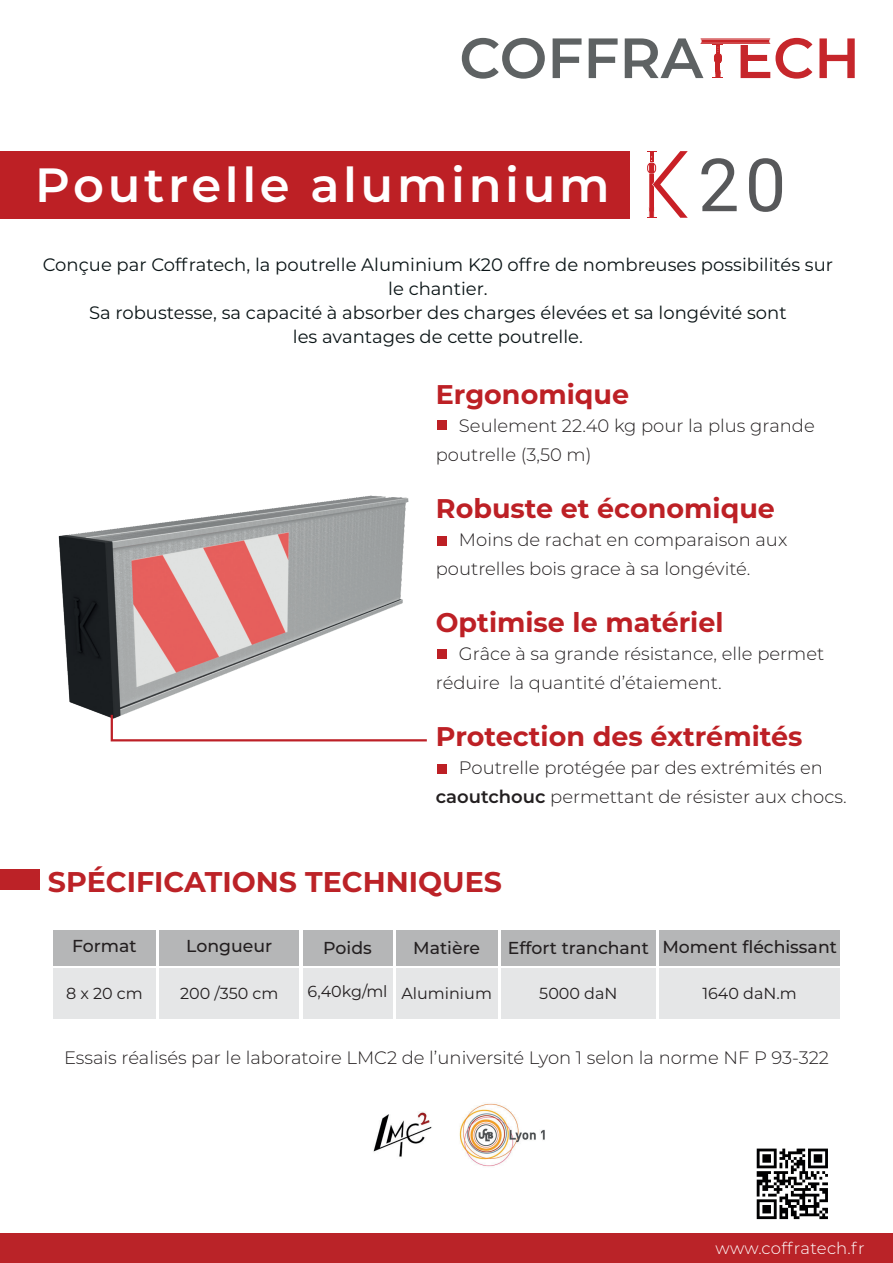
<style>
.page{position:relative;width:893px;height:1263px;background:#fff}
.page>*{position:absolute;margin:0;border:0;box-sizing:border-box;transform-origin:0 0}
.t1{font:73.5px "Roboto";color:#57585a}
.t2{font:600 48px "Montserrat";letter-spacing:.075em;color:#fff}
.t3{font:700 28.5px "Montserrat";color:#bc2227}
.t4{font:700 27px "Montserrat";color:#bd2025}
.t5{font:300 18px/28.5px "Montserrat";color:#231f20}
.t6{font:18px/24px "Montserrat";color:#0a1416;text-align:center}
.t7{font:500 17.25px "Montserrat";color:#231f20}
.t8{font:300 16.5px "Montserrat";letter-spacing:.015em;color:#fff}
.t9{font:15.9px "Montserrat";color:#231f20}
.s1{font-weight:600}
</style>
<div class="page">
<div style="left:53px;top:968px;width:103px;height:50px;background:#e5e6e7"></div>
<div style="left:53px;top:930px;width:103px;height:35px;background:#b5b6b7"></div>
<div style="left:159px;top:968px;width:140px;height:50px;background:#e5e6e7"></div>
<div style="left:159px;top:930px;width:140px;height:35px;background:#b5b6b7"></div>
<div style="left:303px;top:968px;width:89px;height:50px;background:#e5e6e7"></div>
<div style="left:303px;top:930px;width:89px;height:35px;background:#b5b6b7"></div>
<div style="left:396px;top:968px;width:101px;height:50px;background:#e5e6e7"></div>
<div style="left:396px;top:930px;width:101px;height:35px;background:#b5b6b7"></div>
<div style="left:501px;top:968px;width:155px;height:50px;background:#e5e6e7"></div>
<div style="left:501px;top:930px;width:155px;height:35px;background:#b5b6b7"></div>
<div style="left:659px;top:968px;width:181px;height:50px;background:#e5e6e7"></div>
<div style="left:659px;top:930px;width:181px;height:35px;background:#b5b6b7"></div>
<div style="left:0;top:151px;width:629px;height:67px;background:#bd2025"></div>
<div style="left:0;top:1234px;width:893px;height:29px;background:#ba2328"></div>
<img style="left:756px;top:1148px;width:72px;height:72px">
<div style="left:0;top:870px;width:39px;height:20px;background:#bc2227"></div>
<svg style="left:647px;top:151px;width:41px;height:67px"></svg>
<div style="left:647px;top:163px;width:9px;height:10px;border:1px solid #c92026;border-radius:4px"></div>
<div style="left:438px;top:421px;width:9px;height:9px;background:#bd2025"></div>
<div style="left:438px;top:764px;width:9px;height:9px;background:#bd2025"></div>
<img style="left:58px;top:495px;width:389px;height:223px">
<svg style="left:110px;top:713px;width:319px;height:29px"></svg>
<img style="left:373px;top:1103px;width:172px;height:64px">
<svg style="left:462px;top:38px;width:83px;height:41px"></svg>
<svg style="left:553px;top:38px;width:28px;height:40px"></svg>
<svg style="left:589px;top:38px;width:29px;height:40px"></svg>
<svg style="left:819px;top:38px;width:36px;height:40px"></svg>
<svg style="left:625px;top:38px;width:187px;height:41px"></svg>
<hr style="left:701px;top:38px;width:69px;height:1px;background:#c82528">
<hr style="left:701px;top:43px;width:69px;height:1px;background:#c82528">
<h2 class="t2" style="left:35px;top:151px;width:576px">Poutrelle aluminium</h2>
<h1 class="t1" style="left:698px;top:134px;width:90px">20</h1>
<p class="t6" style="left:43px;top:252px;width:792px">Conçue par Coffratech, la poutrelle Aluminium K20 offre de nombreuses possibilités sur le chantier.<br>Sa robustesse, sa capacité à absorber des charges élevées et sa longévité sont<br>les avantages de cette poutrelle.</p>
<h3 class="t4" style="left:436px;top:374px;width:195px">Ergonomique</h3>
<p class="t5" style="left:436px;top:411px;width:380px;text-indent:23px">Seulement 22.40 kg pour la plus grande poutrelle (3,50 m)</p>
<h3 class="t4" style="left:436px;top:488px;width:341px">Robuste et économique</h3>
<p class="t5" style="left:436px;top:525px;width:353px;text-indent:23px">Moins de rachat en comparaison aux poutrelles bois grace à sa longévité.</p>
<h3 class="t4" style="left:436px;top:602px;width:289px">Optimise le matériel</h3>
<p class="t5" style="left:436px;top:639px;width:390px;text-indent:23px">Grâce à sa grande résistance, elle permet réduire la quantité d’étaiement.</p>
<h3 class="t4" style="left:436px;top:716px;width:368px">Protection des éxtrémités</h3>
<p class="t5" style="left:436px;top:753px;width:412px;text-align:center">Poutrelle protégée par des extrémités en <span class="s1">caoutchouc</span> permettant de résister aux chocs.</p>
<h3 class="t3" style="left:48px;top:861px;width:456px">SPÉCIFICATIONS TECHNIQUES</h3>
<p class="t7" style="left:72px;top:933px;width:66px">Format</p>
<p class="t7" style="left:186px;top:933px;width:88px">Longueur</p>
<p class="t7" style="left:323px;top:936px;width:50px">Poids</p>
<p class="t7" style="left:413px;top:936px;width:68px">Matière</p>
<p class="t7" style="left:508px;top:935px;width:330px">Effort tranchant Moment fléchissant</p>
<p class="t9" style="left:66px;top:982px;width:78px">8 x 20 cm</p>
<p class="t9" style="left:180px;top:982px;width:100px">200 /350 cm</p>
<p class="t9" style="left:308px;top:981px;width:186px">6,40kg/ml Aluminium</p>
<p class="t9" style="left:539px;top:982px;width:80px">5000 daN</p>
<p class="t9" style="left:702px;top:982px;width:96px">1640 daN.m</p>
<p class="t5" style="left:64px;top:1043px;width:766px">Essais réalisés par le laboratoire LMC2 de l’université Lyon 1 selon la norme NF P 93-322</p>
<p class="t8" style="left:716px;top:1237px;width:151px">www.coffratech.fr</p>
</div>
